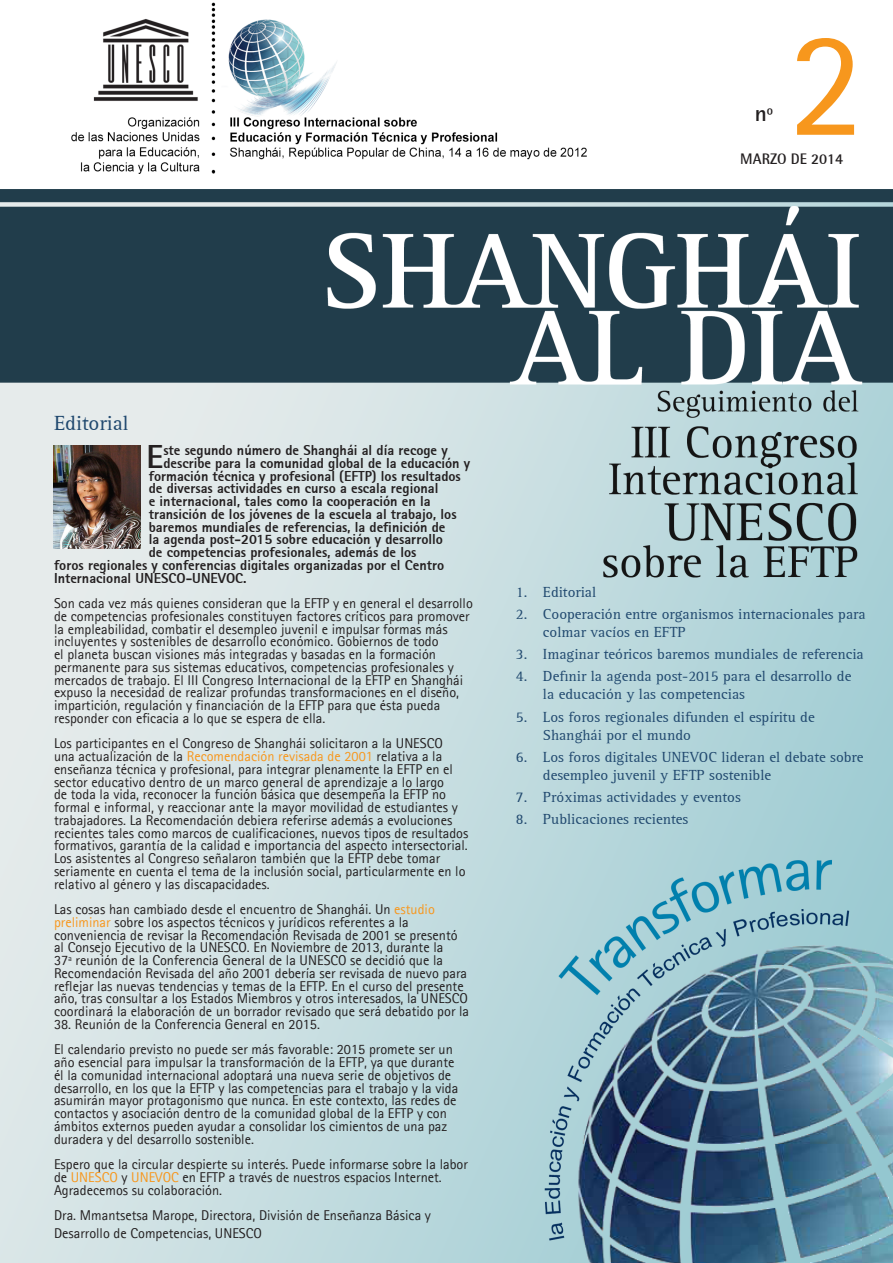
<style>
.page{position:relative;width:893px;height:1263px;background:#fff}
.page>*{position:absolute;margin:0;border:0;box-sizing:border-box;transform-origin:0 0}
.t1{font:150px "Agfa Rotis Sans Serif";color:#f7971d}
.First_paragraph{font:800 32.7px "Agfa Rotis Sans Serif";color:#231f20}
.t2{font:700 22.5px "Rotis Semi Sans";color:#231f20}
.t3{font:21px "Rotis Serif";color:#21496f}
.t4{font:15px/18px "Rotis Serif";color:#21496f}
.t5{font:700 15px "Rotis Semi Sans";color:#231f20}
.t6{font:14.25px/12.8px "Agfa Rotis Sans Serif";color:#231f20}
.First_paragraph-2{font:800 14.25px "Agfa Rotis Sans Serif";color:#231f20}
.s1{color:#f7971d}
</style>
<div class="page">
<img style="left:0;top:2px;width:893px;height:1261px">
<img style="left:53px;top:446px;width:87px;height:103px">
<p class="t2" style="left:755px;top:100px;width:20px">nº</p>
<p class="t1" style="left:789px;top:-5px;width:76px">2</p>
<p class="t5" style="left:740px;top:149px;width:105px">MARZO DE 2014</p>
<p class="t3" style="left:54px;top:411px;width:76px">Editorial</p>
<p class="First_paragraph" style="left:146px;top:436px;width:18px">E</p>
<p class="First_paragraph-2" style="left:163px;top:441px;width:286px">ste segundo número de Shanghái al día recoge y</p>
<p class="First_paragraph-2" style="left:163px;top:454px;width:308px">describe para la comunidad global de la educación y</p>
<p class="First_paragraph-2" style="left:149px;top:467px;width:314px">formación técnica y profesional (EFTP) los resultados</p>
<p class="First_paragraph-2" style="left:149px;top:479px;width:291px">de diversas actividades en curso a escala regional</p>
<p class="First_paragraph-2" style="left:149px;top:492px;width:283px">e internacional, tales como la cooperación en la</p>
<p class="First_paragraph-2" style="left:149px;top:505px;width:309px">transición de los jóvenes de la escuela al trabajo, los</p>
<p class="First_paragraph-2" style="left:149px;top:518px;width:298px">baremos mundiales de referencias, la definición de</p>
<p class="First_paragraph-2" style="left:149px;top:530px;width:296px">la agenda post-2015 sobre educación y desarrollo</p>
<p class="First_paragraph-2" style="left:149px;top:543px;width:269px">de competencias profesionales, además de los</p>
<p class="First_paragraph-2" style="left:54px;top:556px;width:392px">foros regionales y conferencias digitales organizadas por el Centro</p>
<p class="First_paragraph-2" style="left:54px;top:569px;width:194px">Internacional UNESCO-UNEVOC.</p>
<p class="t6" style="left:54px;top:597px;width:420px">Son cada vez más quienes consideran que la EFTP y en general el desarrollo de competencias profesionales constituyen factores críticos para promover la empleabilidad, combatir el desempleo juvenil e impulsar formas más incluyentes y sostenibles de desarrollo económico. Gobiernos de todo<br>el planeta buscan visiones más integradas y basadas en la formación permanente para sus sistemas educativos, competencias profesionales y mercados de trabajo. El III Congreso Internacional de la EFTP en Shanghái expuso la necesidad de realizar profundas transformaciones en el diseño, impartición, regulación y financiación de la EFTP para que ésta pueda responder con eficacia a lo que se espera de ella.</p>
<p class="t6" style="left:54px;top:737px;width:416px">Los participantes en el Congreso de Shanghái solicitaron a la UNESCO<br>una actualización de la <span class="s1">Recomendación revisada de 2001</span> relativa a la enseñanza técnica y profesional, para integrar plenamente la EFTP en el sector educativo dentro de un marco general de aprendizaje a lo largo<br>de toda la vida, reconocer la función básica que desempeña la EFTP no formal e informal, y reaccionar ante la mayor movilidad de estudiantes y trabajadores. La Recomendación debiera referirse además a evoluciones recientes tales como marcos de cualificaciones, nuevos tipos de resultados formativos, garantía de la calidad e importancia del aspecto intersectorial.<br>Los asistentes al Congreso señalaron también que la EFTP debe tomar seriamente en cuenta el tema de la inclusión social, particularmente en lo relativo al género y las discapacidades.</p>
<p class="t6" style="left:54px;top:903px;width:417px">Las cosas han cambiado desde el encuentro de Shanghái. Un <span class="s1">estudio preliminar</span> sobre los aspectos técnicos y jurídicos referentes a la conveniencia de revisar la Recomendación Revisada de 2001 se presentó al Consejo Ejecutivo de la UNESCO. En Noviembre de 2013, durante la<br>37ª reunión de la Conferencia General de la UNESCO se decidió que la Recomendación Revisada del año 2001 debería ser revisada de nuevo para reflejar las nuevas tendencias y temas de la EFTP. En el curso del presente año, tras consultar a los Estados Miembros y otros interesados, la UNESCO coordinará la elaboración de un borrador revisado que será debatido por la</p>
<p class="t6" style="left:54px;top:1017px;width:267px">38. Reunión de la Conferencia General en 2015.</p>
<p class="t6" style="left:54px;top:1043px;width:406px">El calendario previsto no puede ser más favorable: 2015 promete ser un año esencial para impulsar la transformación de la EFTP, ya que durante él la comunidad internacional adoptará una nueva serie de objetivos de desarrollo, en los que la EFTP y las competencias para el trabajo y la vida asumirán mayor protagonismo que nunca. En este contexto, las redes de contactos y asociación dentro de la comunidad global de la EFTP y con ámbitos externos pueden ayudar a consolidar los cimientos de una paz duradera y del desarrollo sostenible.</p>
<p class="t6" style="left:54px;top:1158px;width:415px">Espero que la circular despierte su interés. Puede informarse sobre la labor de <span class="s1">UNESCO</span> y <span class="s1">UNEVOC</span> en EFTP a través de nuestros espacios Internet.<br>Agradecemos su colaboración.</p>
<p class="t6" style="left:54px;top:1206px;width:378px;line-height:18px">Dra. Mmantsetsa Marope, Directora, División de Enseñanza Básica y<br>Desarrollo de Competencias, UNESCO</p>
<p class="t4" style="left:516px;top:583px;width:82px">1. Editorial</p>
<p class="t4" style="left:543px;top:605px;width:324px;text-indent:-27px">2. Cooperación entre organismos internacionales para colmar vacíos en EFTP</p>
<p class="t4" style="left:516px;top:645px;width:349px">3. Imaginar teóricos baremos mundiales de referencia</p>
<p class="t4" style="left:543px;top:668px;width:310px;text-indent:-27px">4. Definir la agenda post-2015 para el desarrollo de la educación y las competencias</p>
<p class="t4" style="left:543px;top:708px;width:273px;text-indent:-27px">5. Los foros regionales difunden el espíritu de<br>Shanghái por el mundo</p>
<p class="t4" style="left:543px;top:748px;width:322px;text-indent:-27px">6. Los foros digitales UNEVOC lideran el debate sobre desempleo juvenil y EFTP sostenible</p>
<p class="t4" style="left:516px;top:788px;width:226px">7. Próximas actividades y eventos</p>
<p class="t4" style="left:516px;top:811px;width:174px">8. Publicaciones recientes</p>
</div>
